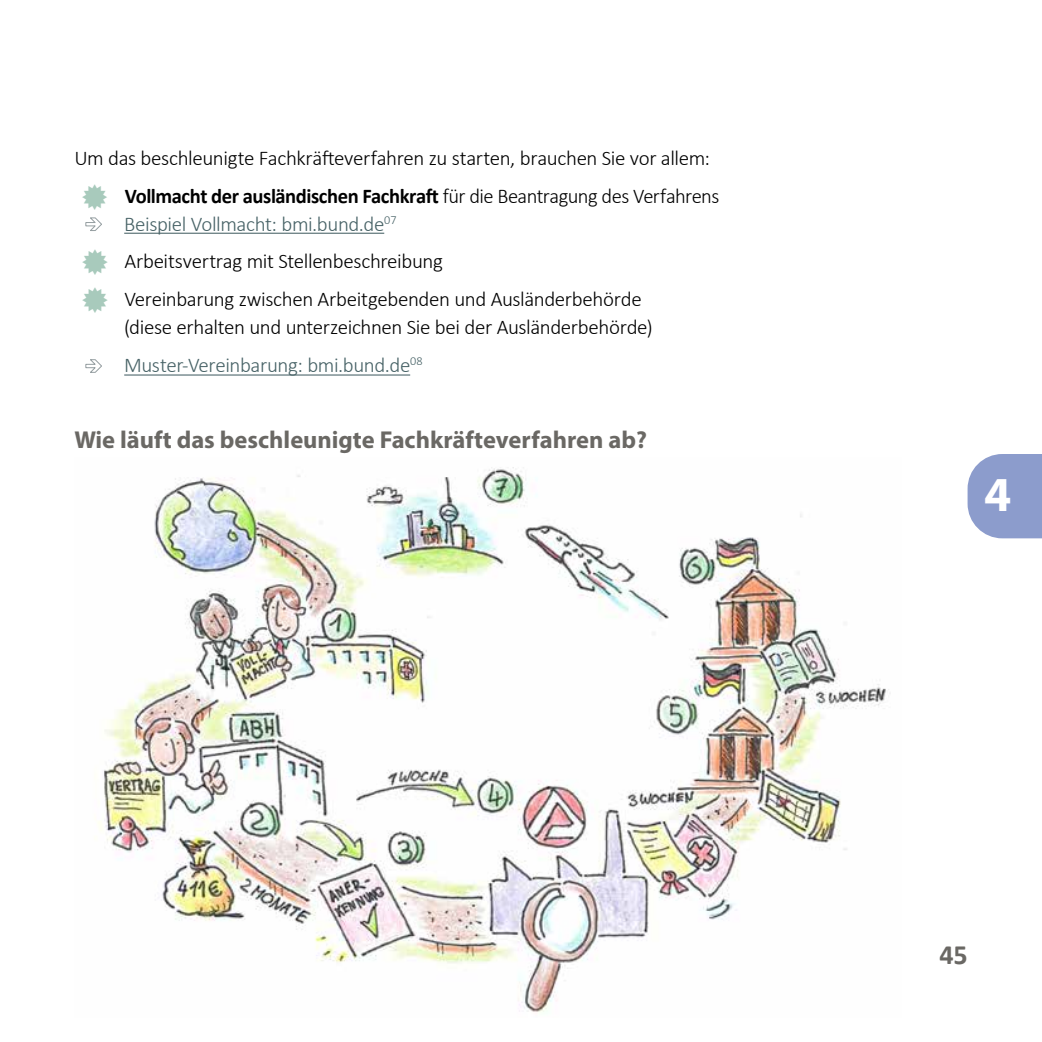
<style>
.page{position:relative;width:1042px;height:1042px;background:#fff}
.page>*{position:absolute;margin:0;border:0;box-sizing:border-box;transform-origin:0 0}
.t1{font:700 49px "Myriad Pro";color:#fff}
.t2{font:700 28px "Calibri";color:#6a6864}
.t3{font:700 24.5px "Myriad Pro";color:#6a6864}
.t4{font:300 21px/38px "Calibri";letter-spacing:-.02em;color:#000}
.s1{font-weight:700}
.s2{color:#476266}
</style>
<div class="page">
<svg style="left:967px;top:454px;width:75px;height:84px;background:#96a4d0"></svg>
<img style="left:98px;top:467px;width:793px;height:545px">
<hr style="left:124px;top:233px;width:260px;height:1px;background:#476266">
<hr style="left:124px;top:374px;width:286px;height:1px;background:#476266">
<p class="t4" style="left:125px;top:138px;width:596px;text-indent:-50px">Um das beschleunigte Fachkräfteverfahren zu starten, brauchen Sie vor allem:<br><span class="s1">Vollmacht der ausländischen Fachkraft</span> für die Beantragung des Verfahrens</p>
<p class="t4" style="left:124px;top:204px;width:519px"><span class="s2">Beispiel Vollmacht: bmi.bund.de</span><sup>07<br></sup>Arbeitsvertrag mit Stellenbeschreibung<br>Vereinbarung zwischen Arbeitgebenden und Ausländerbehörde</p>
<p class="t4" style="left:124px;top:308px;width:530px">(diese erhalten und unterzeichnen Sie bei der Ausländerbehörde)<br><span class="s2">Muster-Vereinbarung: bmi.bund.de</span><sup>08</sup></p>
<p class="t3" style="left:74px;top:424px;width:574px">Wie läuft das beschleunigte Fachkräfteverfahren ab?</p>
<h1 class="t1" style="left:984px;top:462px;width:29px">4</h1>
<h2 class="t2" style="left:939px;top:934px;width:30px">45</h2>
</div>
